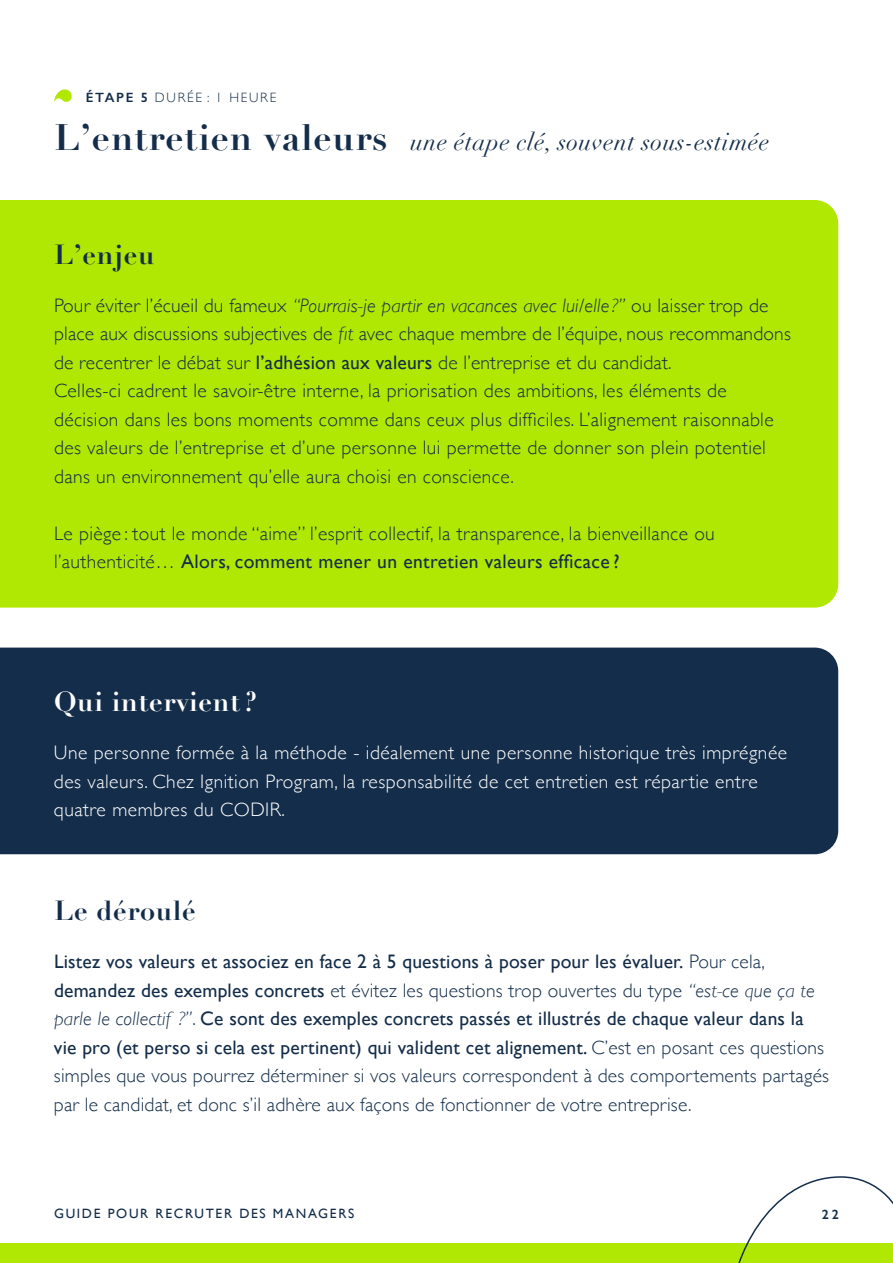
<style>
.page{position:relative;width:893px;height:1263px;background:#fff}
.page>*{position:absolute;margin:0;border:0;box-sizing:border-box;transform-origin:0 0}
.t1{font:700 27px "Didot";letter-spacing:.025em;color:#142d4a}
.t2{font:700 27px "Didot";letter-spacing:.025em;color:#fff}
.t3{font:italic 24px "Didot";letter-spacing:.025em;color:#142d4a}
.t4{font:300 19.5px/28.5px "Gill Sans";letter-spacing:.02em;color:#142d4a}
.t5{font:300 19.5px/28.5px "Gill Sans";letter-spacing:.025em;color:#fff}
.t6{font:13.5px "Gill Sans";letter-spacing:.125em;color:#142d4a}
.t7{font:300 13.5px "Gill Sans";letter-spacing:.125em;color:#142d4a}
.t8{font:600 13.5px "Gill Sans";color:#142d4a}
.s1{font-weight:600}
.s2{font-weight:700;font-style:normal;font-size:36px}
.s3{font-style:italic}
.s4{font-weight:400}
</style>
<div class="page">
<div style="left:0;top:1243px;width:893px;height:20px;background:#b0e803"></div>
<svg style="left:738px;top:1176px;width:155px;height:87px"></svg>
<div style="left:0;top:200px;width:838px;height:408px;background:#b0e803"></div>
<div style="left:0;top:648px;width:838px;height:206px;background:#142d4a"></div>
<svg style="left:54px;top:89px;width:18px;height:13px"></svg>
<p class="t7" style="left:86px;top:86px;width:192px"><span class="s1">ÉTAPE 5</span> DURÉE : 1 HEURE</p>
<p class="t3" style="left:54px;top:127px;width:717px"><span class="s2">L’entretien valeurs</span> une étape clé, souvent sous-estimée</p>
<h1 class="t1" style="left:54px;top:238px;width:102px">L’enjeu</h1>
<p class="t4" style="left:54px;top:290px;width:738px">Pour éviter l’écueil du fameux <span class="s3">“Pourrais-je partir en vacances avec lui/elle ?”</span> ou laisser trop de place aux discussions subjectives de <span class="s3">fit</span> avec chaque membre de l’équipe, nous recommandons de recentrer le débat sur <span class="s4">l’adhésion aux valeurs</span> de l’entreprise et du candidat.<br>Celles-ci cadrent le savoir-être interne, la priorisation des ambitions, les éléments de décision dans les bons moments comme dans ceux plus difficiles. L’alignement raisonnable des valeurs de l’entreprise et d’une personne lui permette de donner son plein potentiel dans un environnement qu’elle aura choisi en conscience.</p>
<p class="t4" style="left:54px;top:518px;width:662px">Le piège : tout le monde “aime” l’esprit collectif, la transparence, la bienveillance ou l’authenticité… <span class="s4">Alors, comment mener un entretien valeurs efficace ?</span></p>
<h1 class="t2" style="left:54px;top:685px;width:204px">Qui intervient ?</h1>
<p class="t5" style="left:54px;top:737px;width:735px">Une personne formée à la méthode - idéalement une personne historique très imprégnée des valeurs. Chez Ignition Program, la responsabilité de cet entretien est répartie entre quatre membres du CODIR.</p>
<h1 class="t1" style="left:54px;top:894px;width:143px">Le déroulé</h1>
<p class="t4" style="left:54px;top:946px;width:777px"><span class="s4">Listez vos valeurs et associez en face 2 à 5 questions à poser pour les évaluer.</span> Pour cela, <span class="s4">demandez des exemples concrets</span> et évitez les questions trop ouvertes du type <span class="s3">“est-ce que ça te parle le collectif ?”</span>. <span class="s4">Ce sont des exemples concrets passés et illustrés de chaque valeur dans la vie pro (et perso si cela est pertinent) qui valident cet alignement.</span> C’est en posant ces questions simples que vous pourrez déterminer si vos valeurs correspondent à des comportements partagés par le candidat, et donc s’il adhère aux façons de fonctionner de votre entreprise.</p>
<p class="t6" style="left:54px;top:1206px;width:302px">GUIDE POUR RECRUTER DES MANAGERS</p>
<p class="t8" style="left:822px;top:1206px;width:19px">22</p>
</div>
